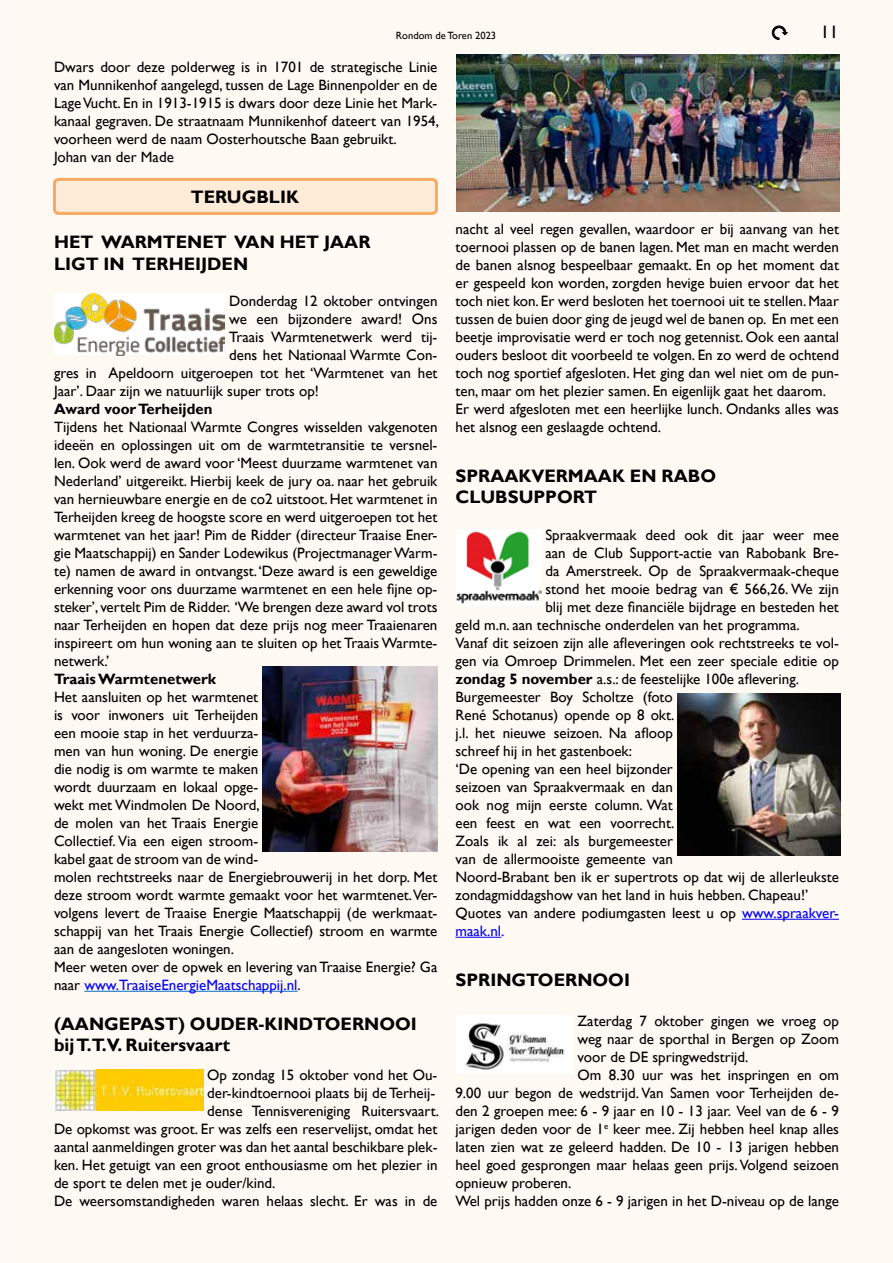
<style>
.page{position:relative;width:893px;height:1263px;background:#fff8f2}
.page>*{position:absolute;margin:0;border:0;box-sizing:border-box;transform-origin:0 0}
.t1{font:700 18px/21.6px "Gill Sans";color:#000}
.t2{font:18px "Gill Sans";color:#000}
.t3{font:15px/18px "Gill Sans";color:#000}
.t4{font:700 15px "Gill Sans";color:#000}
.t5{font:15px "Gill Sans";color:#00f}
.t6{font:10.5px "Gill Sans";color:#000}
.s1{color:#00f}
.s2{font-weight:700}
</style>
<div class="page">
<svg style="left:772px;top:26px;width:15px;height:14px"></svg>
<hr style="left:84px;top:991px;width:214px;height:1px;background:#0070c0">
<hr style="left:742px;top:919px;width:97px;height:1px;background:#00f">
<hr style="left:455px;top:937px;width:46px;height:1px;background:#00f">
<div style="left:54px;top:179px;width:382px;height:34px;background:#feebd8;border-radius:4px"></div>
<div style="left:53px;top:178px;width:385px;height:37px;border:3px solid #f6ab62;border-radius:4px"></div>
<img style="left:55px;top:294px;width:170px;height:61px">
<img style="left:262px;top:666px;width:176px;height:186px">
<img style="left:54px;top:1070px;width:149px;height:41px">
<img style="left:456px;top:54px;width:383px;height:158px">
<img style="left:456px;top:529px;width:85px;height:76px">
<img style="left:677px;top:694px;width:163px;height:162px">
<img style="left:456px;top:1015px;width:117px;height:59px">
<p class="t6" style="left:396px;top:29px;width:102px">Rondom de Toren 2023</p>
<p class="t2" style="left:820px;top:22px;width:19px">11</p>
<p class="t3" style="left:54px;top:58px;width:386px">Dwars door deze polderweg is in 1701 de strategische Linie van Munnikenhof aangelegd, tussen de Lage Binnenpolder en de Lage Vucht. En in 1913-1915 is dwars door deze Linie het Mark&shy;kanaal gegraven. De straatnaam Munnikenhof dateert van 1954, voorheen werd de naam Oosterhoutsche Baan gebruikt.<br>Johan van der Made</p>
<p class="t1" style="left:191px;top:186px;width:110px">TERUGBLIK</p>
<p class="t1" style="left:54px;top:232px;width:318px">HET WARMTENET VAN HET JAAR<br>LIGT IN TERHEIJDEN</p>
<p class="t3" style="left:229px;top:292px;width:210px">Donderdag 12 oktober ontvingen</p>
<p class="t3" style="left:229px;top:310px;width:210px">we een bijzondere award! Ons</p>
<p class="t3" style="left:229px;top:328px;width:210px">Traais Warmtenetwerk werd tij-</p>
<p class="t3" style="left:229px;top:346px;width:210px">dens het Nationaal Warmte Con-</p>
<p class="t3" style="left:54px;top:364px;width:385px">gres in Apeldoorn uitgeroepen tot het ‘Warmtenet van het</p>
<p class="t3" style="left:54px;top:382px;width:266px">Jaar’. Daar zijn we natuurlijk super trots op!</p>
<p class="t4" style="left:54px;top:400px;width:160px">Award voor Terheijden</p>
<p class="t3" style="left:54px;top:418px;width:385px;text-align:justify">Tijdens het Nationaal Warmte Congres wisselden vakgenoten ideeën en oplossingen uit om de warmtetransitie te versnel&shy;len. Ook werd de award voor ‘Meest duurzame warmtenet van Nederland’ uitgereikt. Hierbij keek de jury oa. naar het gebruik van hernieuwbare energie en de co2 uitstoot. Het warmtenet in Terheijden kreeg de hoogste score en werd uitgeroepen tot het warmtenet van het jaar! Pim de Ridder (directeur Traaise Ener&shy;gie Maatschappij) en Sander Lodewikus (Projectmanager Warm&shy;te) namen de award in ontvangst. ‘Deze award is een geweldige erkenning voor ons duurzame warmtenet en een hele fijne op&shy;steker’, vertelt Pim de Ridder. ‘We brengen deze award vol trots naar Terheijden en hopen dat deze prijs nog meer Traaienaren inspireert om hun woning aan te sluiten op het Traais Warmte&shy;netwerk.’</p>
<p class="t4" style="left:54px;top:670px;width:164px">Traais Warmtenetwerk</p>
<p class="t3" style="left:54px;top:688px;width:385px">Het aansluiten op het warmtenet<br>is voor inwoners uit Terheijden<br>een mooie stap in het verduurza-<br>men van hun woning. De energie<br>die nodig is om warmte te maken<br>wordt duurzaam en lokaal opge-<br>wekt met Windmolen De Noord,<br>de molen van het Traais Energie<br>Collectief. Via een eigen stroom-<br>kabel gaat de stroom van de wind-<br>molen rechtstreeks naar de Energiebrouwerij in het dorp. Met deze stroom wordt warmte gemaakt voor het warmtenet. Ver&shy;volgens levert de Traaise Energie Maatschappij (de werkmaat&shy;schappij van het Traais Energie Collectief) stroom en warmte aan de aangesloten woningen.<br>Meer weten over de opwek en levering van Traaise Energie? Ga naar <span class="s1">www.TraaiseEnergieMaatschappij.nl</span>.</p>
<p class="t1" style="left:54px;top:1013px;width:364px">(AANGEPAST) OUDER-KINDTOERNOOI bij T.T.V. Ruitersvaart</p>
<p class="t3" style="left:207px;top:1066px;width:232px">Op zondag 15 oktober vond het Ou-</p>
<p class="t3" style="left:207px;top:1084px;width:229px">der-kindtoernooi plaats bij de Terheij-</p>
<p class="t3" style="left:207px;top:1102px;width:233px">dense Tennisvereniging Ruitersvaart.</p>
<p class="t3" style="left:54px;top:1120px;width:385px">De opkomst was groot. Er was zelfs een reservelijst, omdat het</p>
<p class="t3" style="left:54px;top:1138px;width:385px">aantal aanmeldingen groter was dan het aantal beschikbare plek-</p>
<p class="t3" style="left:54px;top:1156px;width:385px">ken. Het getuigt van een groot enthousiasme om het plezier in</p>
<p class="t3" style="left:54px;top:1174px;width:223px">de sport te delen met je ouder/kind.</p>
<p class="t3" style="left:54px;top:1192px;width:385px">De weersomstandigheden waren helaas slecht. Er was in de</p>
<p class="t3" style="left:455px;top:220px;width:385px">nacht al veel regen gevallen, waardoor er bij aanvang van het toernooi plassen op de banen lagen. Met man en macht werden de banen alsnog bespeelbaar gemaakt. En op het moment dat er gespeeld kon worden, zorgden hevige buien ervoor dat het toch niet kon. Er werd besloten het toernooi uit te stellen. Maar tussen de buien door ging de jeugd wel de banen op. En met een beetje improvisatie werd er toch nog getennist. Ook een aantal ouders besloot dit voorbeeld te volgen. En zo werd de ochtend toch nog sportief afgesloten. Het ging dan wel niet om de pun&shy;ten, maar om het plezier samen. En eigenlijk gaat het daarom.<br>Er werd afgesloten met een heerlijke lunch. Ondanks alles was het alsnog een geslaagde ochtend.</p>
<p class="t1" style="left:455px;top:465px;width:262px">SPRAAKVERMAAK EN RABO<br>CLUBSUPPORT</p>
<p class="t3" style="left:545px;top:526px;width:295px">Spraakvermaak deed ook dit jaar weer mee</p>
<p class="t3" style="left:545px;top:544px;width:295px">aan de Club Support-actie van Rabobank Bre-</p>
<p class="t3" style="left:545px;top:562px;width:295px">da Amerstreek. Op de Spraakvermaak-cheque</p>
<p class="t3" style="left:545px;top:580px;width:295px">stond het mooie bedrag van € 566,26. We zijn</p>
<p class="t3" style="left:545px;top:598px;width:295px">blij met deze financiële bijdrage en besteden het</p>
<p class="t3" style="left:455px;top:616px;width:346px">geld m.n. aan technische onderdelen van het programma.</p>
<p class="t3" style="left:455px;top:634px;width:385px">Vanaf dit seizoen zijn alle afleveringen ook rechtstreeks te vol-</p>
<p class="t3" style="left:455px;top:652px;width:385px">gen via Omroep Drimmelen. Met een zeer speciale editie op</p>
<p class="t3" style="left:455px;top:670px;width:345px"><span class="s2">zondag 5 november</span> a.s.: de feestelijke 100e aflevering.</p>
<p class="t3" style="left:455px;top:688px;width:219px">Burgemeester Boy Scholtze (foto</p>
<p class="t3" style="left:455px;top:706px;width:220px">René Schotanus) opende op 8 okt.</p>
<p class="t3" style="left:455px;top:724px;width:219px">j.l. het nieuwe seizoen. Na afloop</p>
<p class="t3" style="left:455px;top:742px;width:178px">schreef hij in het gastenboek:</p>
<p class="t3" style="left:455px;top:760px;width:219px">‘De opening van een heel bijzonder</p>
<p class="t3" style="left:455px;top:778px;width:219px">seizoen van Spraakvermaak en dan</p>
<p class="t3" style="left:455px;top:796px;width:219px">ook nog mijn eerste column. Wat</p>
<p class="t3" style="left:455px;top:814px;width:220px">een feest en wat een voorrecht.</p>
<p class="t3" style="left:455px;top:832px;width:219px">Zoals ik al zei: als burgemeester</p>
<p class="t3" style="left:455px;top:850px;width:219px">van de allermooiste gemeente van</p>
<p class="t3" style="left:455px;top:868px;width:385px">Noord-Brabant ben ik er supertrots op dat wij de allerleukste</p>
<p class="t3" style="left:455px;top:886px;width:354px">zondagmiddagshow van het land in huis hebben. Chapeau!’</p>
<p class="t3" style="left:455px;top:904px;width:385px">Quotes van andere podiumgasten leest u op <span class="s1">www.spraakver-</span></p>
<p class="t5" style="left:455px;top:922px;width:50px">maak.nl.</p>
<p class="t1" style="left:455px;top:969px;width:176px">SPRINGTOERNOOI</p>
<p class="t3" style="left:578px;top:1012px;width:263px">Zaterdag 7 oktober gingen we vroeg op</p>
<p class="t3" style="left:578px;top:1030px;width:263px">weg naar de sporthal in Bergen op Zoom</p>
<p class="t3" style="left:578px;top:1048px;width:172px">voor de DE springwedstrijd.</p>
<p class="t3" style="left:578px;top:1066px;width:263px">Om 8.30 uur was het inspringen en om</p>
<p class="t3" style="left:455px;top:1084px;width:385px">9.00 uur begon de wedstrijd. Van Samen voor Terheijden de-</p>
<p class="t3" style="left:455px;top:1102px;width:385px">den 2 groepen mee: 6 - 9 jaar en 10 - 13 jaar. Veel van de 6 - 9</p>
<p class="t3" style="left:455px;top:1120px;width:385px">jarigen deden voor de 1<sup>e</sup> keer mee. Zij hebben heel knap alles</p>
<p class="t3" style="left:455px;top:1138px;width:385px">laten zien wat ze geleerd hadden. De 10 - 13 jarigen hebben</p>
<p class="t3" style="left:455px;top:1156px;width:385px">heel goed gesprongen maar helaas geen prijs. Volgend seizoen</p>
<p class="t3" style="left:455px;top:1174px;width:117px">opnieuw proberen.</p>
<p class="t3" style="left:455px;top:1192px;width:385px">Wel prijs hadden onze 6 - 9 jarigen in het D-niveau op de lange</p>
</div>
